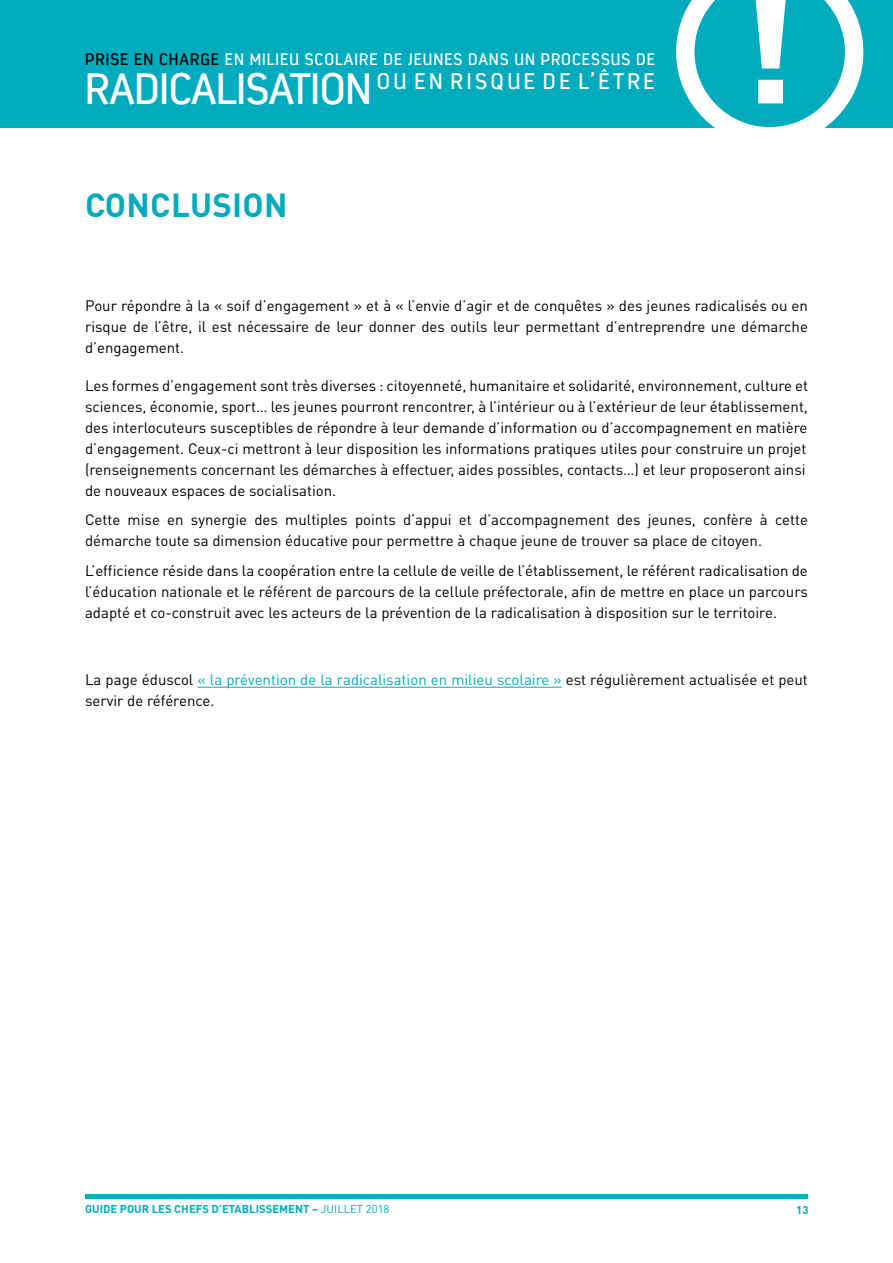
<style>
.page{position:relative;width:893px;height:1263px;background:#fff}
.page>*{position:absolute;margin:0;border:0;box-sizing:border-box;transform-origin:0 0}
.t1{font:900 147.15px "DIN Pro";color:#fff}
.t2{font:700 33px "DIN Pro";letter-spacing:.01em;color:#00abbd}
.t3{font:22.35px "Estandar";letter-spacing:.155em;color:#fff}
.t4{font:16.5px "Estandar";letter-spacing:.06em;color:#fff}
.t5{font:15px/21px "DIN Pro";color:#000}
.t6{font:700 11.25px "DIN Pro";color:#00abbd}
.s1{color:#000}
.s2{font-size:43.5px}
.s3{color:#00abbd}
.s4{font-weight:400}
</style>
<div class="page">
<hr style="left:85px;top:1194px;width:723px;height:4px;background:#00abbd">
<div style="left:0;top:0;width:893px;height:128px;background:#00abbd"></div>
<svg style="left:676px;top:0;width:187px;height:128px"></svg>
<hr style="left:197px;top:687px;width:365px;height:1px;background:#00abbd">
<p class="t4" style="left:85px;top:50px;width:571px"><span class="s1">PRISE EN CHARGE</span> EN MILIEU SCOLAIRE DE JEUNES DANS UN PROCESSUS DE</p>
<h3 class="t3" style="left:85px;top:68px;width:571px"><span class="s2">RADICALISATION</span> OU EN RISQUE DE L’ÊTRE</h3>
<h2 class="t2" style="left:85px;top:183px;width:204px">CONCLUSION</h2>
<h1 class="t1" style="left:741px;top:-50px;width:55px">!</h1>
<p class="t5" style="left:85px;top:294px;width:724px;text-align:justify">Pour répondre à la « soif d’engagement » et à « l’envie d’agir et de conquêtes » des jeunes radicalisés ou en risque de l’être, il est nécessaire de leur donner des outils leur permettant d’entreprendre une démarche d’engagement.</p>
<p class="t5" style="left:85px;top:374px;width:724px">Les formes d’engagement sont très diverses : citoyenneté, humanitaire et solidarité, environnement, culture et sciences, économie, sport… les jeunes pourront rencontrer, à l’intérieur ou à l’extérieur de leur établissement, des interlocuteurs susceptibles de répondre à leur demande d’information ou d’accompagnement en matière d’engagement. Ceux-ci mettront à leur disposition les informations pratiques utiles pour construire un projet (renseignements concernant les démarches à effectuer, aides possibles, contacts…) et leur proposeront ainsi de nouveaux espaces de socialisation.</p>
<p class="t5" style="left:85px;top:509px;width:724px">Cette mise en synergie des multiples points d’appui et d’accompagnement des jeunes, confère à cette démarche toute sa dimension éducative pour permettre à chaque jeune de trouver sa place de citoyen.</p>
<p class="t5" style="left:85px;top:559px;width:724px;text-align:justify">L’efficience réside dans la coopération entre la cellule de veille de l’établissement, le référent radicalisation de l’éducation nationale et le référent de parcours de la cellule préfectorale, afin de mettre en place un parcours adapté et co-construit avec les acteurs de la prévention de la radicalisation à disposition sur le territoire.</p>
<p class="t5" style="left:85px;top:669px;width:724px">La page éduscol <span class="s3">« la prévention de la radicalisation en milieu scolaire »</span> est régulièrement actualisée et peut servir de référence.</p>
<p class="t6" style="left:85px;top:1201px;width:306px">GUIDE POUR LES CHEFS D’ETABLISSEMENT – <span class="s4">JUILLET 2018</span></p>
<p class="t6" style="left:796px;top:1202px;width:14px">13</p>
</div>
